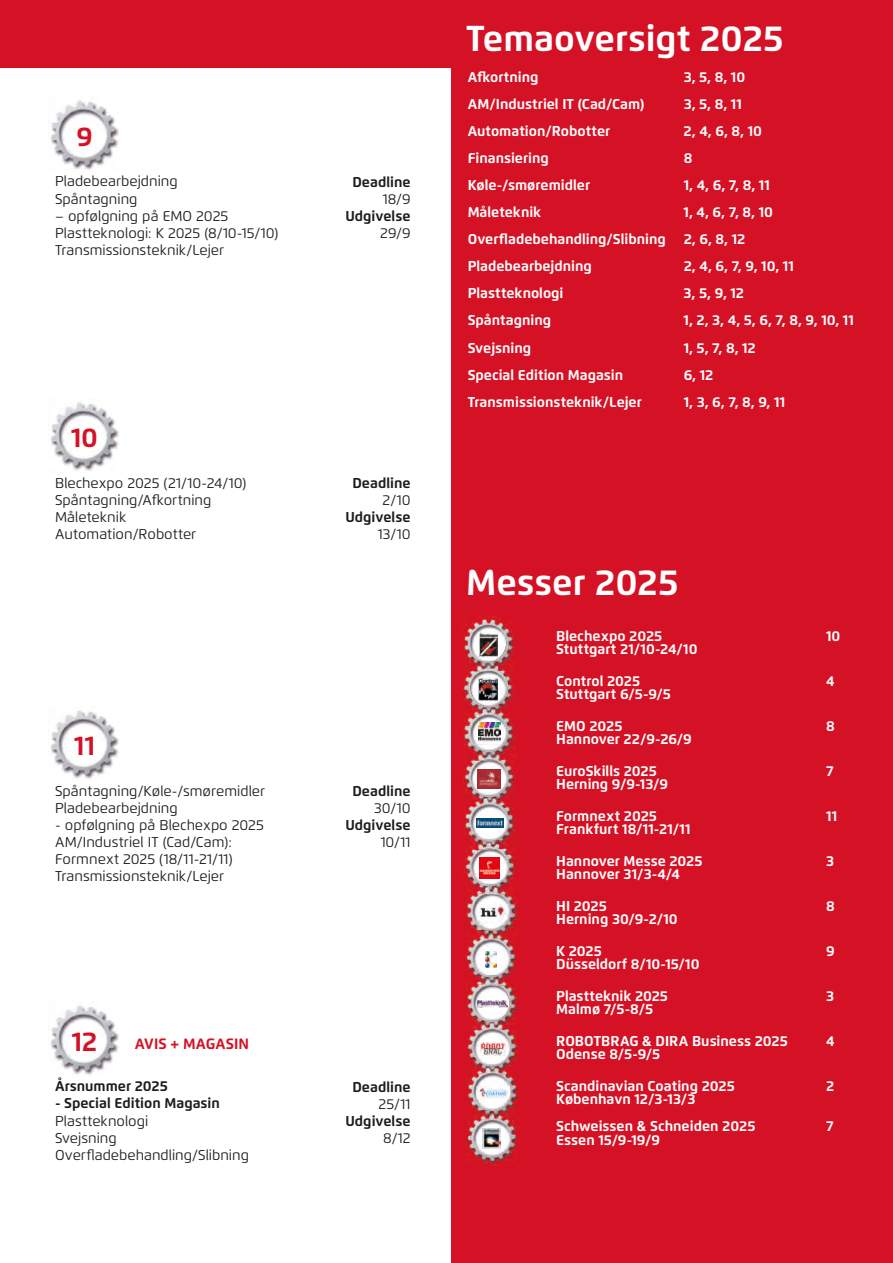
<style>
.page{position:relative;width:893px;height:1263px;background:#fff}
.page>*{position:absolute;margin:0;border:0;box-sizing:border-box;transform-origin:0 0}
.t1{font:700 36px "Flexo";color:#fff}
.t2{font:700 27px "Flexo";color:#d51225}
.t3{font:700 15px "Flexo";color:#d51225}
.t4{font:700 14.25px/27px "Flexo";color:#fff}
.t5{font:14.25px/17.1px "Flexo";color:#1d1d1b}
.t6{font:700 14.25px "Flexo";color:#1d1d1b}
</style>
<div class="page">
<div style="left:451px;top:27px;width:442px;height:1236px;background:#d51225"></div>
<div style="left:0;top:0;width:893px;height:67px;background:#d51225"></div>
<img style="left:50px;top:100px;width:68px;height:70px">
<img style="left:50px;top:402px;width:68px;height:69px">
<img style="left:50px;top:710px;width:68px;height:69px">
<img style="left:50px;top:1005px;width:68px;height:70px">
<img style="left:471px;top:760px;width:37px;height:35px">
<img style="left:471px;top:671px;width:37px;height:34px">
<img style="left:471px;top:985px;width:38px;height:35px">
<img style="left:477px;top:1001px;width:31px;height:6px">
<img style="left:464px;top:616px;width:50px;height:55px">
<img style="left:468px;top:624px;width:38px;height:37px">
<img style="left:480px;top:661px;width:18px;height:8px">
<svg style="left:480px;top:669px;width:18px;height:2px"></svg>
<img style="left:465px;top:941px;width:52px;height:42px">
<img style="left:472px;top:939px;width:38px;height:36px">
<img style="left:485px;top:951px;width:12px;height:16px">
<img style="left:483px;top:977px;width:17px;height:8px">
<svg style="left:484px;top:984px;width:14px;height:1px"></svg>
<svg style="left:483px;top:975px;width:17px;height:2px"></svg>
<img style="left:481px;top:797px;width:18px;height:6px">
<img style="left:481px;top:794px;width:18px;height:3px">
<img style="left:471px;top:803px;width:37px;height:37px">
<img style="left:470px;top:849px;width:38px;height:35px">
<img style="left:482px;top:841px;width:14px;height:8px">
<svg style="left:482px;top:839px;width:14px;height:2px"></svg>
<img style="left:482px;top:1020px;width:17px;height:8px">
<svg style="left:482px;top:1020px;width:16px;height:2px"></svg>
<img style="left:473px;top:1028px;width:37px;height:36px">
<img style="left:466px;top:884px;width:51px;height:46px">
<img style="left:478px;top:925px;width:27px;height:5px">
<img style="left:473px;top:894px;width:36px;height:30px">
<img style="left:475px;top:930px;width:43px;height:9px">
<img style="left:481px;top:884px;width:18px;height:10px">
<svg style="left:481px;top:884px;width:17px;height:2px"></svg>
<svg style="left:485px;top:892px;width:14px;height:2px"></svg>
<img style="left:467px;top:1120px;width:52px;height:46px">
<img style="left:474px;top:1119px;width:37px;height:38px">
<img style="left:483px;top:1128px;width:18px;height:20px">
<img style="left:468px;top:1064px;width:50px;height:44px">
<img style="left:484px;top:1064px;width:17px;height:9px">
<svg style="left:484px;top:1064px;width:16px;height:2px"></svg>
<img style="left:474px;top:1073px;width:37px;height:37px">
<img style="left:475px;top:1110px;width:36px;height:9px">
<img style="left:480px;top:752px;width:16px;height:8px">
<svg style="left:483px;top:759px;width:12px;height:1px"></svg>
<img style="left:483px;top:705px;width:14px;height:9px">
<svg style="left:484px;top:705px;width:12px;height:1px"></svg>
<img style="left:470px;top:714px;width:38px;height:38px">
<img style="left:478px;top:723px;width:22px;height:22px">
<h2 class="t2" style="left:76px;top:126px;width:18px">9</h2>
<p class="t5" style="left:55px;top:174px;width:124px">Pladebearbejdning<br>Spåntagning</p>
<p class="t5" style="left:55px;top:208px;width:225px">– opfølgning på EMO 2025<br>Plastteknologi: K 2025 (8/10-15/10)<br>Transmissionsteknik/Lejer</p>
<h2 class="t2" style="left:71px;top:427px;width:29px">10</h2>
<p class="t6" style="left:352px;top:176px;width:60px">Deadline</p>
<p class="t5" style="left:383px;top:191px;width:29px">18/9</p>
<p class="t6" style="left:345px;top:210px;width:67px">Udgivelse</p>
<p class="t5" style="left:380px;top:226px;width:32px">29/9</p>
<p class="t5" style="left:55px;top:476px;width:193px">Blechexpo 2025 (21/10-24/10)<br>Spåntagning/Afkortning<br>Måleteknik<br>Automation/Robotter</p>
<p class="t6" style="left:352px;top:477px;width:60px">Deadline</p>
<p class="t5" style="left:383px;top:493px;width:30px">2/10</p>
<p class="t6" style="left:345px;top:512px;width:67px">Udgivelse</p>
<p class="t5" style="left:378px;top:527px;width:34px">13/10</p>
<h2 class="t2" style="left:74px;top:735px;width:22px">11</h2>
<p class="t5" style="left:55px;top:783px;width:212px">Spåntagning/Køle-/smøremidler<br>Pladebearbejdning</p>
<p class="t5" style="left:55px;top:817px;width:210px">- opfølgning på Blechexpo 2025<br>AM/Industriel IT (Cad/Cam):<br>Formnext 2025 (18/11-21/11)<br>Transmissionsteknik/Lejer</p>
<h2 class="t2" style="left:72px;top:1030px;width:27px">12</h2>
<p class="t3" style="left:135px;top:1038px;width:116px">AVIS + MAGASIN</p>
<p class="t6" style="left:55px;top:1081px;width:114px">Årsnummer 2025</p>
<p class="t6" style="left:55px;top:1098px;width:166px">- Special Edition Magasin</p>
<p class="t5" style="left:55px;top:1113px;width:195px">Plastteknologi<br>Svejsning<br>Overfladebehandling/Slibning</p>
<p class="t6" style="left:352px;top:785px;width:60px">Deadline</p>
<p class="t5" style="left:374px;top:800px;width:38px">30/10</p>
<p class="t6" style="left:345px;top:819px;width:67px">Udgivelse</p>
<p class="t5" style="left:381px;top:835px;width:31px">10/11</p>
<p class="t6" style="left:352px;top:1081px;width:60px">Deadline</p>
<p class="t5" style="left:379px;top:1096px;width:34px">25/11</p>
<p class="t6" style="left:345px;top:1115px;width:67px">Udgivelse</p>
<p class="t5" style="left:383px;top:1130px;width:29px">8/12</p>
<h1 class="t1" style="left:466px;top:24px;width:319px">Temaoversigt 2025</h1>
<p class="t4" style="left:468px;top:65px;width:72px">Afkortning</p>
<p class="t4" style="left:684px;top:65px;width:63px">3, 5, 8, 10</p>
<p class="t4" style="left:468px;top:92px;width:178px">AM/Industriel IT (Cad/Cam)</p>
<p class="t4" style="left:684px;top:92px;width:60px">3, 5, 8, 11</p>
<p class="t4" style="left:468px;top:119px;width:144px">Automation/Robotter</p>
<p class="t4" style="left:684px;top:119px;width:80px">2, 4, 6, 8, 10</p>
<p class="t4" style="left:468px;top:146px;width:83px">Finansiering</p>
<p class="t4" style="left:684px;top:146px;width:10px">8</p>
<p class="t4" style="left:468px;top:173px;width:124px">Køle-/smøremidler</p>
<p class="t4" style="left:684px;top:173px;width:88px">1, 4, 6, 7, 8, 11</p>
<p class="t4" style="left:468px;top:200px;width:75px">Måleteknik</p>
<p class="t4" style="left:684px;top:200px;width:91px">1, 4, 6, 7, 8, 10</p>
<p class="t4" style="left:468px;top:227px;width:200px">Overfladebehandling/Slibning</p>
<p class="t4" style="left:684px;top:227px;width:63px">2, 6, 8, 12</p>
<p class="t4" style="left:468px;top:254px;width:126px">Pladebearbejdning</p>
<p class="t4" style="left:684px;top:254px;width:112px">2, 4, 6, 7, 9, 10, 11</p>
<p class="t4" style="left:468px;top:281px;width:97px">Plastteknologi</p>
<p class="t4" style="left:684px;top:281px;width:62px">3, 5, 9, 12</p>
<p class="t4" style="left:468px;top:308px;width:85px">Spåntagning</p>
<p class="t4" style="left:684px;top:308px;width:172px">1, 2, 3, 4, 5, 6, 7, 8, 9, 10, 11</p>
<p class="t4" style="left:468px;top:335px;width:65px">Svejsning</p>
<p class="t4" style="left:684px;top:335px;width:74px">1, 5, 7, 8, 12</p>
<p class="t4" style="left:468px;top:362px;width:157px">Special Edition Magasin</p>
<p class="t4" style="left:684px;top:362px;width:31px">6, 12</p>
<p class="t4" style="left:468px;top:389px;width:176px">Transmissionsteknik/Lejer</p>
<p class="t4" style="left:684px;top:389px;width:103px">1, 3, 6, 7, 8, 9, 11</p>
<h1 class="t1" style="left:466px;top:568px;width:214px">Messer 2025</h1>
<p class="t4" style="left:556px;top:623px;width:108px">Blechexpo 2025</p>
<p class="t4" style="left:826px;top:623px;width:16px">10</p>
<p class="t4" style="left:556px;top:637px;width:143px">Stuttgart 21/10-24/10</p>
<p class="t4" style="left:556px;top:668px;width:86px">Control 2025</p>
<p class="t4" style="left:826px;top:668px;width:10px">4</p>
<p class="t4" style="left:556px;top:682px;width:116px">Stuttgart 6/5-9/5</p>
<p class="t4" style="left:556px;top:713px;width:68px">EMO 2025</p>
<p class="t4" style="left:826px;top:713px;width:10px">8</p>
<p class="t4" style="left:556px;top:727px;width:137px">Hannover 22/9-26/9</p>
<p class="t4" style="left:556px;top:758px;width:102px">EuroSkills 2025</p>
<p class="t4" style="left:826px;top:758px;width:9px">7</p>
<p class="t4" style="left:556px;top:772px;width:113px">Herning 9/9-13/9</p>
<p class="t4" style="left:556px;top:803px;width:102px">Formnext 2025</p>
<p class="t4" style="left:826px;top:803px;width:13px">11</p>
<p class="t4" style="left:556px;top:817px;width:136px">Frankfurt 18/11-21/11</p>
<p class="t4" style="left:556px;top:848px;width:148px">Hannover Messe 2025</p>
<p class="t4" style="left:826px;top:848px;width:10px">3</p>
<p class="t4" style="left:556px;top:862px;width:125px">Hannover 31/3-4/4</p>
<p class="t4" style="left:556px;top:893px;width:52px">HI 2025</p>
<p class="t4" style="left:826px;top:893px;width:10px">8</p>
<p class="t4" style="left:556px;top:907px;width:123px">Herning 30/9-2/10</p>
<p class="t4" style="left:556px;top:938px;width:47px">K 2025</p>
<p class="t4" style="left:826px;top:938px;width:10px">9</p>
<p class="t4" style="left:556px;top:952px;width:145px">Düsseldorf 8/10-15/10</p>
<p class="t4" style="left:556px;top:983px;width:113px">Plastteknik 2025</p>
<p class="t4" style="left:826px;top:983px;width:10px">3</p>
<p class="t4" style="left:556px;top:997px;width:98px">Malmø 7/5-8/5</p>
<p class="t4" style="left:556px;top:1028px;width:233px">ROBOTBRAG &amp; DIRA Business 2025</p>
<p class="t4" style="left:826px;top:1028px;width:10px">4</p>
<p class="t4" style="left:556px;top:1042px;width:106px">Odense 8/5-9/5</p>
<p class="t4" style="left:556px;top:1073px;width:180px">Scandinavian Coating 2025</p>
<p class="t4" style="left:826px;top:1073px;width:10px">2</p>
<p class="t4" style="left:556px;top:1087px;width:201px">København 12/3-13/3<br>Schweissen &amp; Schneiden 2025</p>
<p class="t4" style="left:826px;top:1114px;width:9px">7</p>
<p class="t4" style="left:556px;top:1127px;width:105px">Essen 15/9-19/9</p>
</div>
